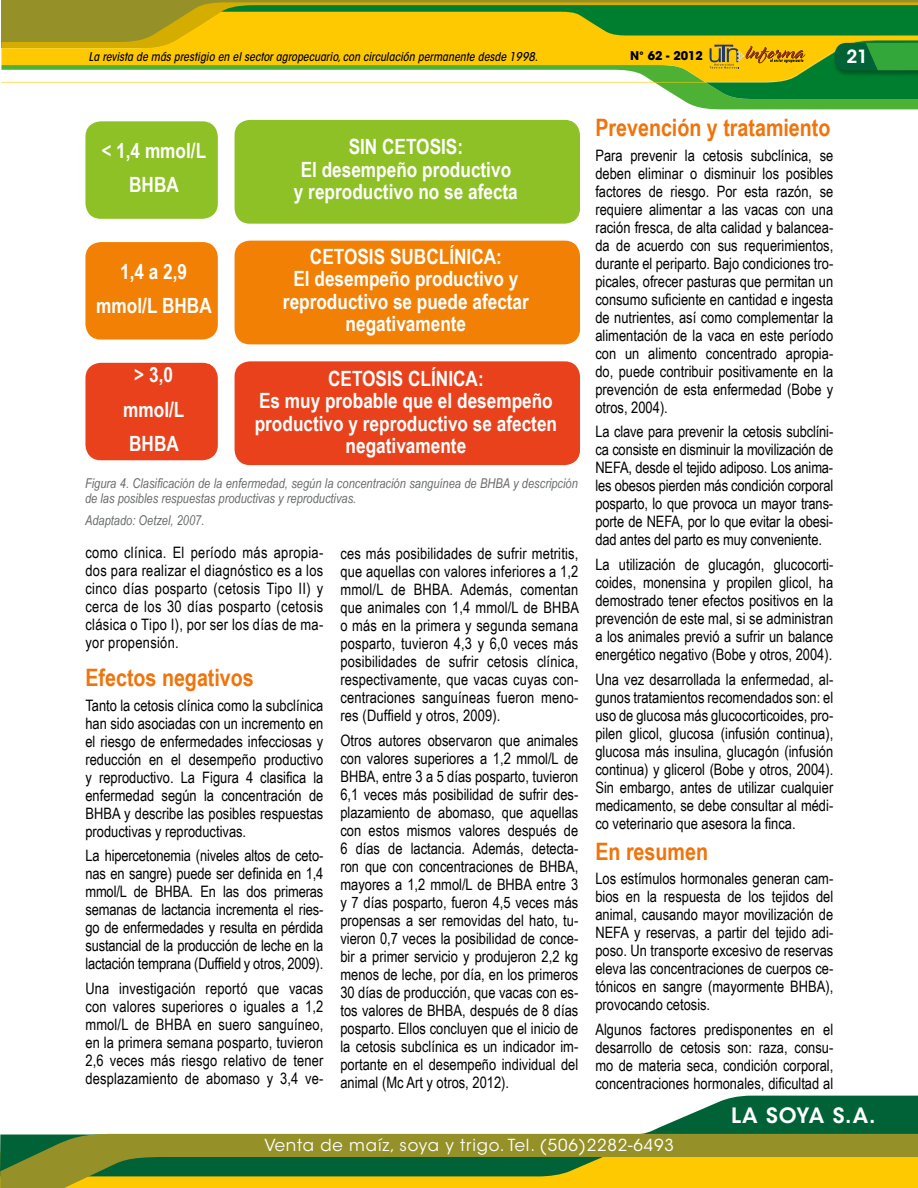
<style>
.page{position:relative;width:918px;height:1188px;background:#fff}
.page>*{position:absolute;margin:0;border:0;box-sizing:border-box;transform-origin:0 0}
.t1{font:700 24px "Arial Narrow";color:#ef740b}
.t2{font:700 21px/34.3px "Arial Narrow";color:#fff;text-align:center}
.t3{font:600 21px "ITC Avant Garde Std";letter-spacing:.02em;color:#fff}
.t4{font:600 18.15px "ITC Avant Garde Std";color:#fff}
.t5{font:16.5px "ITC Avant Garde Std";letter-spacing:.05em;color:#fff}
.t6{font:15.75px/18px "Arial Narrow";color:#000;text-align:justify}
.t7{font:italic 13.5px/15px "Arial Narrow";color:#6a6c6c}
.t8{font:italic 500 condensed 12px "ITC Avant Garde Std";color:#000}
.t9{font:700 12px "ITC Avant Garde Std";color:#000}
</style>
<div class="page">
<div style="left:85px;top:121px;width:133px;height:98px;background:#8dc126;border-radius:15px"></div>
<div style="left:235px;top:120px;width:345px;height:104px;background:#8dc126;border-radius:15px"></div>
<div style="left:85px;top:242px;width:133px;height:98px;background:#f18005;border-radius:15px"></div>
<div style="left:235px;top:241px;width:345px;height:103px;background:#f18005;border-radius:15px"></div>
<div style="left:85px;top:363px;width:133px;height:97px;background:#e9411b;border-radius:15px"></div>
<div style="left:235px;top:361px;width:345px;height:104px;background:#e9411b;border-radius:15px"></div>
<svg style="left:107px;top:1096px;width:811px;height:38px"></svg>
<svg style="left:0;top:1134px;width:918px;height:54px;background:#97991e"></svg>
<div style="left:2px;top:0;width:916px;height:48px;background:#959128"></div>
<svg style="left:2px;top:2px;width:916px;height:107px"></svg>
<p class="t8" style="left:89px;top:50px;width:451px">La revista de más prestigio en el sector agropecuario, con circulación permanente desde 1998.</p>
<p class="t9" style="left:630px;top:47px;width:74px">N° 62 - 2012</p>
<p class="t4" style="left:846px;top:45px;width:23px">21</p>
<h2 class="t2" style="left:101px;top:132px;width:106px">&lt; 1,4 mmol/L<br>BHBA</h2>
<h2 class="t2" style="left:349px;top:129px;width:46px">Sin cetosis</h2>
<h2 class="t2" style="left:457px;top:129px;width:7px">:</h2>
<h2 class="t2" style="left:301px;top:151px;width:212px">El desempeño productivo</h2>
<h2 class="t2" style="left:294px;top:174px;width:225px">y reproductivo no se afecta</h2>
<h2 class="t2" style="left:96px;top:253px;width:117px">1,4 a 2,9 mmol/L BHBA</h2>
<h2 class="t2" style="left:310px;top:238px;width:24px">Cetosis</h2>
<h2 class="t2" style="left:390px;top:238px;width:113px">subclínica:</h2>
<h2 class="t2" style="left:293px;top:261px;width:226px">El desempeño productivo y</h2>
<h2 class="t2" style="left:283px;top:283px;width:247px">reproductivo se puede afectar</h2>
<h2 class="t2" style="left:346px;top:306px;width:122px">negativamente</h2>
<h2 class="t2" style="left:123px;top:357px;width:63px">&gt; 3,0 mmol/L<br>BHBA</h2>
<h2 class="t2" style="left:328px;top:360px;width:24px">Cetosis</h2>
<h2 class="t2" style="left:408px;top:360px;width:77px">clínica:</h2>
<h2 class="t2" style="left:259px;top:383px;width:295px">Es muy probable que el desempeño</h2>
<h2 class="t2" style="left:255px;top:405px;width:304px">productivo y reproductivo se afecten</h2>
<h2 class="t2" style="left:346px;top:428px;width:122px">negativamente</h2>
<p class="t7" style="left:85px;top:476px;width:494px">Figura 4. Clasificación de la enfermedad, según la concentración sanguínea de BHBA y descripción de las posibles respuestas productivas y reproductivas.</p>
<p class="t7" style="left:85px;top:513px;width:121px">Adaptado: Oetzel, 2007.</p>
<p class="t6" style="left:85px;top:543px;width:239px">como clínica. El período más apropia&shy;dos para realizar el diagnóstico es a los cinco días posparto (cetosis Tipo II) y cerca de los 30 días posparto (cetosis clásica o Tipo I), por ser los días de ma&shy;yor propensión.</p>
<h1 class="t1" style="left:85px;top:659px;width:170px">Efectos negativos</h1>
<p class="t6" style="left:85px;top:696px;width:239px">Tanto la cetosis clínica como la subclínica han sido asociadas con un incremento en el riesgo de enfermedades infecciosas y reducción en el desempeño productivo y reproductivo. La Figura 4 clasifica la enfermedad según la concentración de BHBA y describe las posibles respuestas productivas y reproductivas.</p>
<p class="t6" style="left:85px;top:846px;width:239px">La hipercetonemia (niveles altos de ceto&shy;nas en sangre) puede ser definida en 1,4 mmol/L de BHBA. En las dos primeras semanas de lactancia incrementa el ries&shy;go de enfermedades y resulta en pérdida sustancial de la producción de leche en la lactación temprana (Duffield y otros, 2009).</p>
<p class="t6" style="left:85px;top:979px;width:239px">Una investigación reportó que vacas con valores superiores o iguales a 1,2 mmol/L de BHBA en suero sanguíneo, en la primera semana posparto, tuvieron 2,6 veces más riesgo relativo de tener desplazamiento de abomaso y 3,4 ve-</p>
<p class="t6" style="left:340px;top:544px;width:240px">ces más posibilidades de sufrir metritis, que aquellas con valores inferiores a 1,2 mmol/L de BHBA. Además, comentan que animales con 1,4 mmol/L de BHBA o más en la primera y segunda semana posparto, tuvieron 4,3 y 6,0 veces más posibilidades de sufrir cetosis clínica, respectivamente, que vacas cuyas con&shy;centraciones sanguíneas fueron meno&shy;res (Duffield y otros, 2009).</p>
<p class="t6" style="left:340px;top:731px;width:239px">Otros autores observaron que animales con valores superiores a 1,2 mmol/L de BHBA, entre 3 a 5 días posparto, tuvieron 6,1 veces más posibilidad de sufrir des&shy;plazamiento de abomaso, que aquellas con estos mismos valores después de 6 días de lactancia. Además, detecta&shy;ron que con concentraciones de BHBA, mayores a 1,2 mmol/L de BHBA entre 3 y 7 días posparto, fueron 4,5 veces más propensas a ser removidas del hato, tu&shy;vieron 0,7 veces la posibilidad de conce&shy;bir a primer servicio y produjeron 2,2 kg menos de leche, por día, en los primeros 30 días de producción, que vacas con es&shy;tos valores de BHBA, después de 8 días posparto. Ellos concluyen que el inicio de la cetosis subclínica es un indicador im&shy;portante en el desempeño individual del animal (Mc Art y otros, 2012).</p>
<h1 class="t1" style="left:595px;top:109px;width:237px">Prevención y tratamiento</h1>
<p class="t6" style="left:595px;top:146px;width:239px">Para prevenir la cetosis subclínica, se deben eliminar o disminuir los posibles factores de riesgo. Por esta razón, se requiere alimentar a las vacas con una ración fresca, de alta calidad y balancea&shy;da de acuerdo con sus requerimientos, durante el periparto. Bajo condiciones tro&shy;picales, ofrecer pasturas que permitan un consumo suficiente en cantidad e ingesta de nutrientes, así como complementar la alimentación de la vaca en este período con un alimento concentrado apropia&shy;do, puede contribuir positivamente en la prevención de esta enfermedad (Bobe y otros, 2004).</p>
<p class="t6" style="left:595px;top:422px;width:239px">La clave para prevenir la cetosis subclíni&shy;ca consiste en disminuir la movilización de NEFA, desde el tejido adiposo. Los anima&shy;les obesos pierden más condición corporal posparto, lo que provoca un mayor trans&shy;porte de NEFA, por lo que evitar la obesi&shy;dad antes del parto es muy conveniente.</p>
<p class="t6" style="left:595px;top:555px;width:239px">La utilización de glucagón, glucocorti&shy;coides, monensina y propilen glicol, ha demostrado tener efectos positivos en la prevención de este mal, si se administran a los animales previó a sufrir un balance energético negativo (Bobe y otros, 2004).</p>
<p class="t6" style="left:595px;top:670px;width:239px">Una vez desarrollada la enfermedad, al&shy;gunos tratamientos recomendados son: el uso de glucosa más glucocorticoides, pro&shy;pilen glicol, glucosa (infusión continua), glucosa más insulina, glucagón (infusión continua) y glicerol (Bobe y otros, 2004).<br>Sin embargo, antes de utilizar cualquier medicamento, se debe consultar al médi&shy;co veterinario que asesora la finca.</p>
<h1 class="t1" style="left:595px;top:833px;width:114px">En resumen</h1>
<p class="t6" style="left:595px;top:869px;width:239px">Los estímulos hormonales generan cam&shy;bios en la respuesta de los tejidos del animal, causando mayor movilización de NEFA y reservas, a partir del tejido adi&shy;poso. Un transporte excesivo de reservas eleva las concentraciones de cuerpos ce&shy;tónicos en sangre (mayormente BHBA), provocando cetosis.</p>
<p class="t6" style="left:595px;top:1020px;width:239px">Algunos factores predisponentes en el desarrollo de cetosis son: raza, consu&shy;mo de materia seca, condición corporal, concentraciones hormonales, dificultad al</p>
<h2 class="t3" style="left:731px;top:1102px;width:146px">LA SOYA S.A.</h2>
<p class="t5" style="left:264px;top:1135px;width:411px">Venta de maíz, soya y trigo. Tel. (506)2282-6493</p>
</div>
